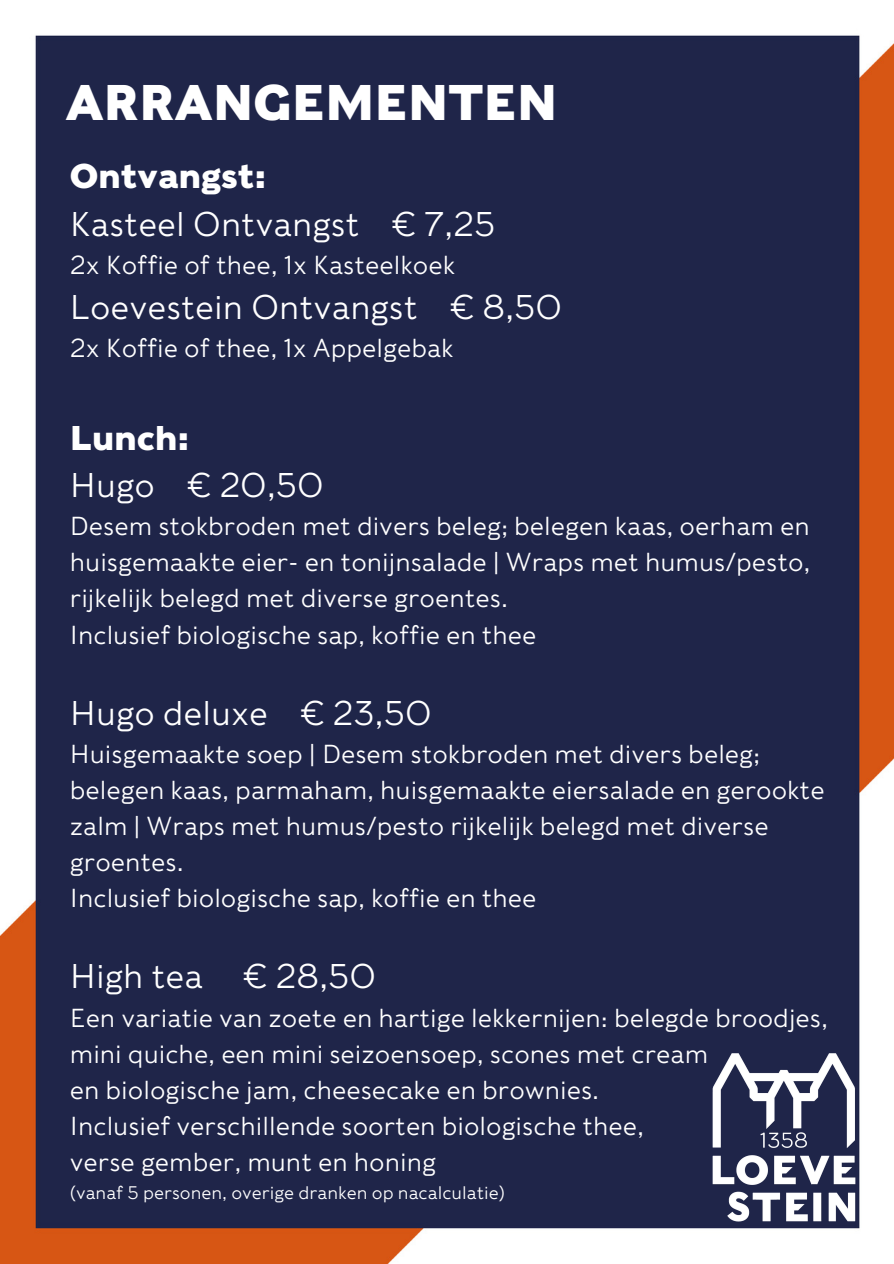
<style>
.page{position:relative;width:894px;height:1264px;background:#fff}
.page>*{position:absolute;margin:0;border:0;box-sizing:border-box;transform-origin:0 0}
.t1{font:700 49.5px "Caslons Egyptian";color:#fff}
.t2{font:300 33.9px "Caslons Egyptian";color:#fff}
.t3{font:700 33.9px "Caslons Egyptian";color:#fff}
.t4{font:300 25.8px/36px "Caslons Egyptian";color:#fff}
.t5{font:300 18px "Caslons Egyptian";color:#fff}
</style>
<div class="page">
<img style="left:0;top:35px;width:893px;height:1228px">
<img style="left:710px;top:1052px;width:146px;height:172px">
<h1 class="t1" style="left:65px;top:73px;width:493px">ARRANGEMENTEN</h1>
<h2 class="t3" style="left:70px;top:156px;width:198px">Ontvangst:</h2>
<h2 class="t2" style="left:70px;top:203px;width:427px">Kasteel Ontvangst € 7,25</h2>
<p class="t4" style="left:70px;top:247px;width:386px">2x Koffie of thee, 1x Kasteelkoek</p>
<h2 class="t2" style="left:70px;top:286px;width:493px">Loevestein Ontvangst € 8,50</h2>
<p class="t4" style="left:70px;top:330px;width:385px">2x Koffie of thee, 1x Appelgebak</p>
<h2 class="t3" style="left:70px;top:417px;width:121px">Lunch:</h2>
<h2 class="t2" style="left:70px;top:464px;width:255px">Hugo € 20,50</h2>
<p class="t4" style="left:70px;top:508px;width:742px">Desem stokbroden met divers beleg; belegen kaas, oerham en huisgemaakte eier- en tonijnsalade | Wraps met humus/pesto, rijkelijk belegd met diverse groentes.<br>Inclusief biologische sap, koffie en thee</p>
<h2 class="t2" style="left:70px;top:692px;width:363px">Hugo deluxe € 23,50</h2>
<p class="t4" style="left:70px;top:735px;width:756px">Huisgemaakte soep | Desem stokbroden met divers beleg; belegen kaas, parmaham, huisgemaakte eiersalade en gerookte zalm | Wraps met humus/pesto rijkelijk belegd met diverse groentes.<br>Inclusief biologische sap, koffie en thee</p>
<h2 class="t2" style="left:70px;top:955px;width:307px">High tea € 28,50</h2>
<p class="t4" style="left:70px;top:999px;width:759px">Een variatie van zoete en hartige lekkernijen: belegde broodjes, mini quiche, een mini seizoensoep, scones met cream<br>en biologische jam, cheesecake en brownies.<br>Inclusief verschillende soorten biologische thee,<br>verse gember, munt en honing</p>
<p class="t5" style="left:70px;top:1181px;width:436px">(vanaf 5 personen, overige dranken op nacalculatie)</p>
</div>
